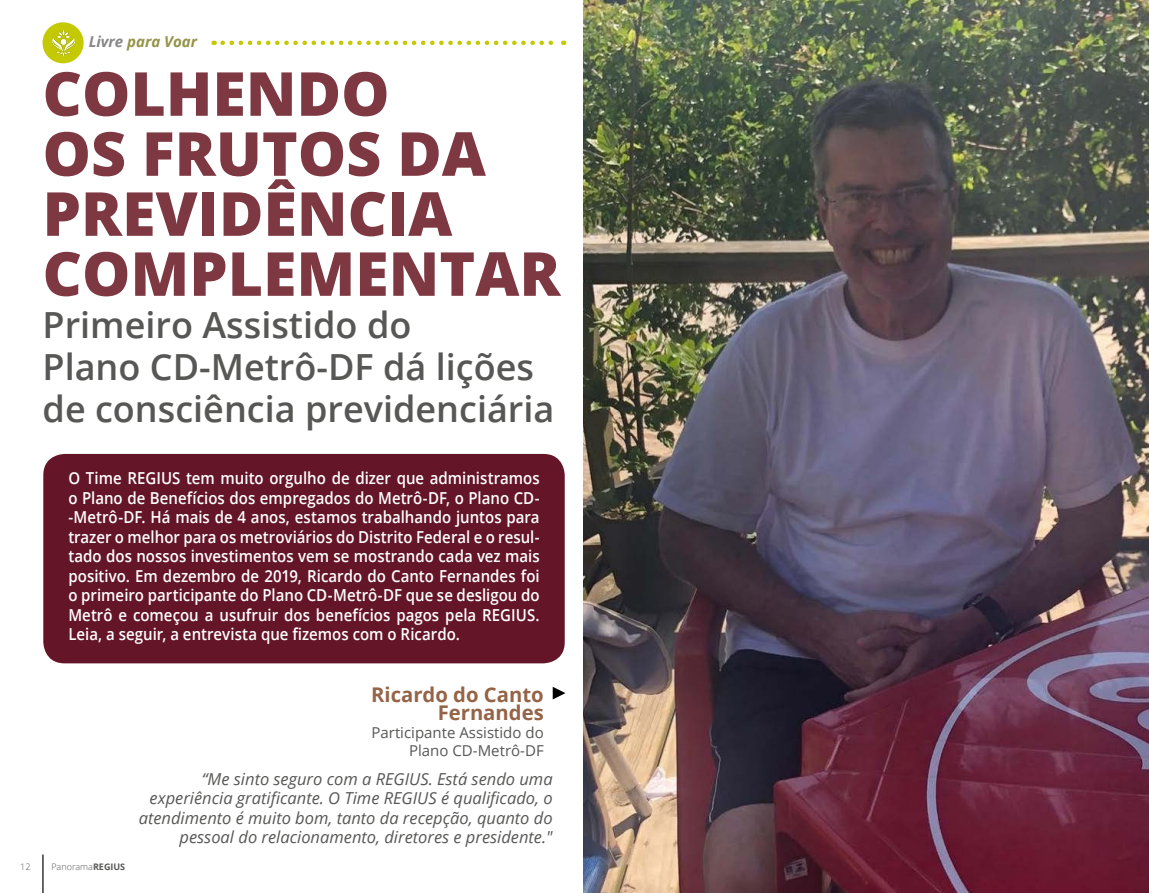
<style>
.page{position:relative;width:1149px;height:893px;background:#fff}
.page>*{position:absolute;margin:0;border:0;box-sizing:border-box;transform-origin:0 0}
.t1{font:800 60.75px/60px "Open Sans";color:#7e3842}
.t2{font:600 36px/42px "Open Sans";color:#575756}
.t3{font:700 20.25px "Open Sans";color:#956447}
.Parágrafo_simples{font:600 16.5px/19.5px "Open Sans";letter-spacing:.005em;color:#fff;text-align:justify;scale:.91 1}
.Parágrafo_simples-2{font:italic 16.5px/19.5px "Open Sans";color:#575756;text-align:right}
.t4{font:15px "Open Sans";color:#575756}
.t5{font:italic 700 15px "Open Sans";color:#949348}
.t6{font:300 9px "Open Sans";color:#575756}
.s1{color:#878787}
.s2{font-weight:700}
</style>
<div class="page">
<svg style="left:43px;top:854px;width:1px;height:39px"></svg>
<img style="left:583px;top:0;width:565px;height:893px">
<div style="left:43px;top:22px;width:41px;height:41px;background:#c4c900;border-radius:50%"></div>
<svg style="left:222px;top:41px;width:342px;height:4px"></svg>
<svg style="left:552px;top:687px;width:13px;height:12px"></svg>
<div style="left:43px;top:454px;width:521px;height:209px;background:#651528;border-radius:21px"></div>
<img style="left:52px;top:30px;width:22px;height:26px">
<p class="t5" style="left:89px;top:31px;width:110px"><span class="s1">Livre</span> para Voar</p>
<p class="t1" style="left:43px;top:61px;width:348px">COLHENDO</p>
<p class="t1" style="left:43px;top:121px;width:444px">OS FRUTOS DA<br>PREVIDÊNCIA</p>
<p class="t1" style="left:43px;top:241px;width:519px">COMPLEMENTAR</p>
<p class="t2" style="left:43px;top:303px;width:370px">Primeiro Assistido do</p>
<p class="t2" style="left:43px;top:345px;width:513px">Plano CD-Metrô-DF dá lições de consciência previdenciária</p>
<p class="Parágrafo_simples" style="left:68px;top:468px;width:519px">O Time REGIUS tem muito orgulho de dizer que administramos o Plano de Benefícios dos empregados do Metrô-DF, o Plano CD--Metrô-DF. Há mais de 4 anos, estamos trabalhando juntos para trazer o melhor para os metroviários do Distrito Federal e o resul&shy;tado dos nossos investimentos vem se mostrando cada vez mais positivo. Em dezembro de 2019, Ricardo do Canto Fernandes foi o primeiro participante do Plano CD-Metrô-DF que se desligou do Metrô e começou a usufruir dos benefícios pagos pela REGIUS.<br>Leia, a seguir, a entrevista que fizemos com o Ricardo.</p>
<p class="t3" style="left:371px;top:681px;width:174px">Ricardo do Canto</p>
<p class="t3" style="left:437px;top:699px;width:107px">Fernandes</p>
<p class="t4" style="left:371px;top:722px;width:174px">Participante Assistido do</p>
<p class="t4" style="left:409px;top:740px;width:136px">Plano CD-Metrô-DF</p>
<p class="t6" style="left:20px;top:861px;width:12px">12</p>
<p class="t6" style="left:51px;top:861px;width:75px">Panorama<span class="s2">REGIUS</span></p>
<p class="Parágrafo_simples-2" style="left:202px;top:768px;width:352px">“Me sinto seguro com a REGIUS. Está sendo uma</p>
<p class="Parágrafo_simples-2" style="left:139px;top:788px;width:415px">experiência gratificante. O Time REGIUS é qualificado, o atendimento é muito bom, tanto da recepção, quanto do pessoal do relacionamento, diretores e presidente."</p>
</div>
